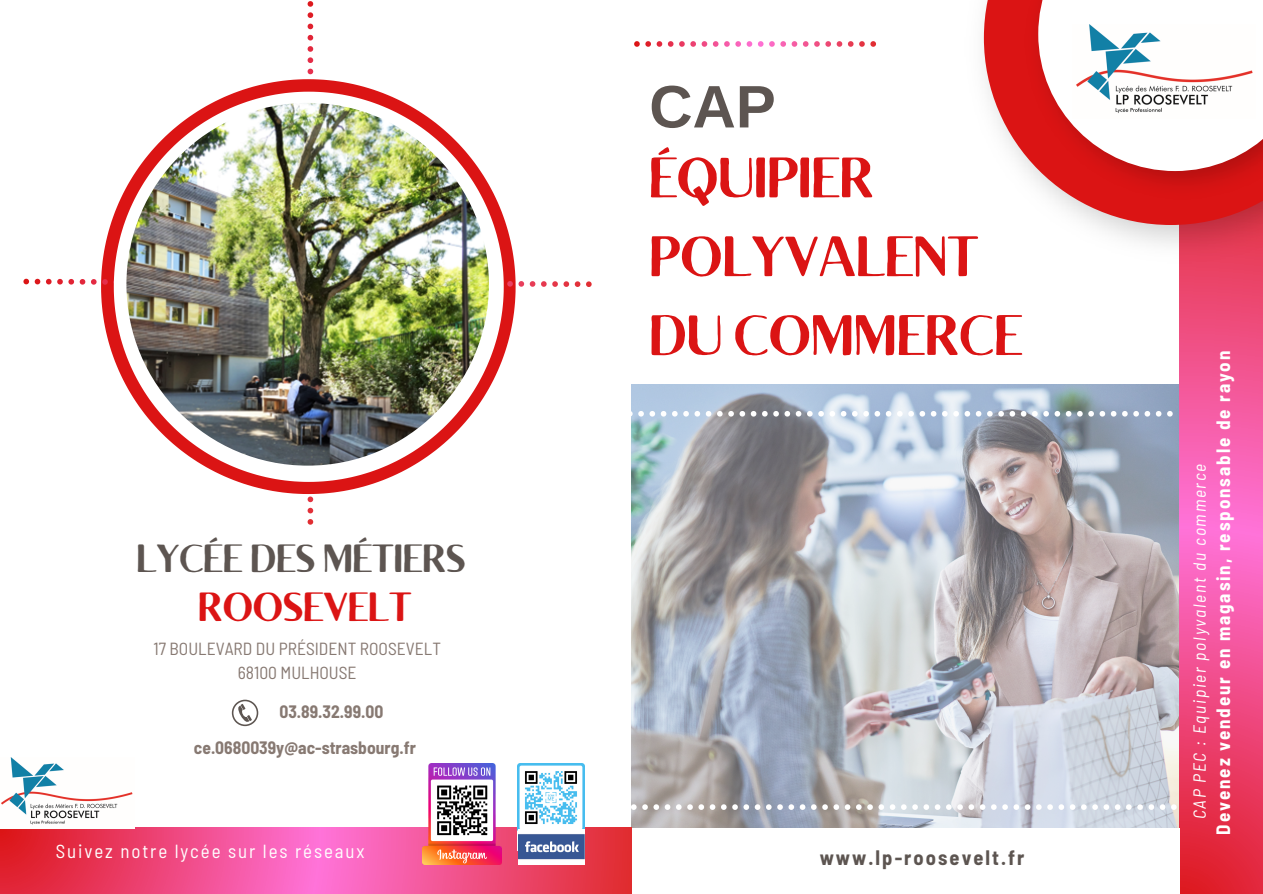
<style>
.page{position:relative;width:1263px;height:894px;background:#fff}
.page>*{position:absolute;margin:0;border:0;box-sizing:border-box;transform-origin:0 0}
.t1{font:700 60px "Arimo";color:#5d5551}
.t2{font:57px/78.8px "Brixton Sans TC";color:#db1414}
.t3{font:40.8px "Brixton Sans TC";color:#db1414}
.t4{font:39.45px "Brixton Sans TC";color:#5d5551}
.t5{font:700 semi-condensed 20.4px "Barlow";letter-spacing:.1em;color:#5d5551}
.t6{font:700 semi-condensed 18.9px "Barlow";letter-spacing:.1em;color:#fff}
.t7{font:semi-condensed 18.9px "Barlow";letter-spacing:.1em;color:#fff}
.t8{font:semi-condensed 17.55px/24px "Barlow";color:#877972;text-align:center}
.t9{font:700 semi-condensed 17.55px "Barlow";color:#877972}
.t10{font:italic semi-condensed 17.4px "Barlow";letter-spacing:.1em;color:#fff}
</style>
<div class="page">
<img style="left:631px;top:384px;width:548px;height:443px">
<svg style="left:23px;top:1px;width:569px;height:523px"></svg>
<svg style="left:114px;top:92px;width:390px;height:390px"></svg>
<img style="left:126px;top:103px;width:363px;height:362px;border-radius:50%">
<svg style="left:1179px;top:264px;width:84px;height:629px;background:#f04f8b"></svg>
<svg style="left:631px;top:411px;width:542px;height:5px"></svg>
<img style="left:983px;top:32px;width:280px;height:232px">
<svg style="left:984px;top:0;width:279px;height:225px;fill:#db1414"></svg>
<img style="left:1024px;top:0;width:239px;height:199px">
<svg style="left:1038px;top:0;width:225px;height:171px"></svg>
<img style="left:1073px;top:24px;width:182px;height:95px">
<svg style="left:232px;top:699px;width:26px;height:27px"></svg>
<svg style="left:0;top:827px;width:631px;height:66px;background:#ef4b80"></svg>
<img style="left:0;top:757px;width:135px;height:71px">
<svg style="left:634px;top:41px;width:242px;height:6px"></svg>
<img style="left:423px;top:763px;width:79px;height:101px">
<img style="left:517px;top:763px;width:68px;height:87px">
<img style="left:518px;top:829px;width:66px;height:35px">
<svg style="left:631px;top:804px;width:546px;height:5px"></svg>
<h3 class="t4" style="left:137px;top:544px;width:330px">LYCÉE DES MÉTIERS</h3>
<p class="t3" style="left:198px;top:591px;width:215px">ROOSEVELT</p>
<p class="t8" style="left:153px;top:635px;width:289px">17 BOULEVARD DU PRÉSIDENT ROOSEVELT<br>68100 MULHOUSE</p>
<p class="t9" style="left:279px;top:700px;width:105px">03.89.32.99.00</p>
<h2 class="t9" style="left:194px;top:736px;width:224px">ce.0680039y@ac-strasbourg.fr</h2>
<p class="t7" style="left:56px;top:838px;width:310px">Suivez notre lycée sur les réseaux</p>
<p class="t1" style="left:649px;top:73px;width:128px">CAP</p>
<h4 class="t2" style="left:649px;top:145px;width:375px">ÉQUIPIER<br>POLYVALENT<br>DU COMMERCE</h4>
<h3 class="t5" style="left:820px;top:844px;width:206px">www.lp-roosevelt.fr</h3>
<h6 class="t6" style="left:1211px;top:834px;width:485px;rotate:-90deg">Devenez vendeur en magasin, responsable de rayon</h6>
<p class="t10" style="left:1188px;top:819px;width:357px;rotate:-90deg">CAP PEC : Equipier polyvalent du commerce</p>
</div>
